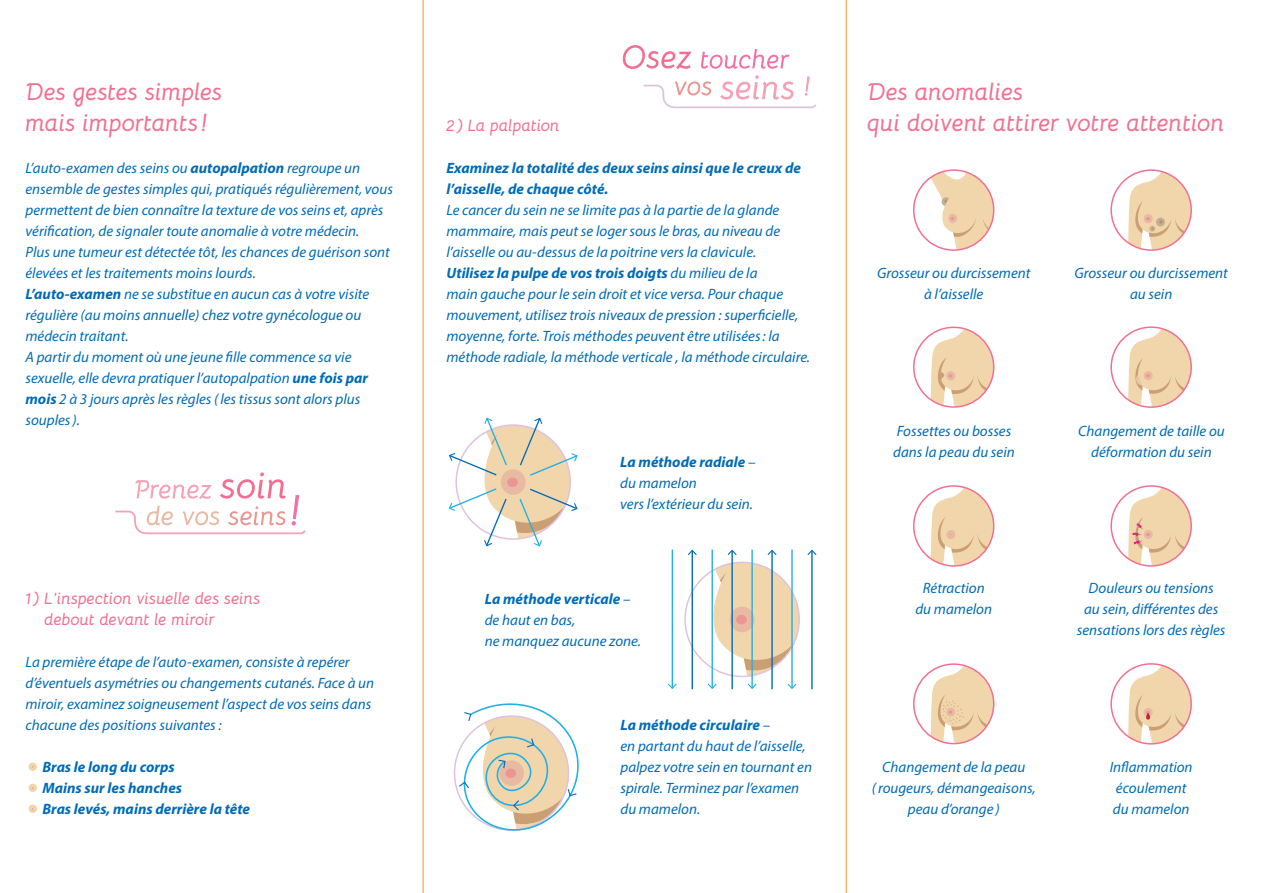
<style>
.page{position:relative;width:1263px;height:893px;background:#fff}
.page>*{position:absolute;margin:0;border:0;box-sizing:border-box;transform-origin:0 0}
.t1{font:italic 700 24px/31.5px "Bellota";color:#f17092}
.t2{font:italic 700 16.5px "Bellota";color:#f17092}
.Text_FR{font:italic 15px/21px "Myriad Pro";color:#006bb6}
.Text_FR-2{font:italic 700 15px/21px "Myriad Pro";color:#006bb6}
.s1{font-weight:700}
.s2{font-weight:400}
</style>
<div class="page">
<div style="left:29px;top:763px;width:8px;height:8px;background:#f1d5ab;border-radius:50%"></div>
<div style="left:29px;top:784px;width:8px;height:8px;background:#f1d5ab;border-radius:50%"></div>
<div style="left:29px;top:805px;width:8px;height:8px;background:#f1d5ab;border-radius:50%"></div>
<svg style="left:1128px;top:664px;width:63px;height:78px"></svg>
<div style="left:1110px;top:663px;width:82px;height:82px;border:2px solid #f17092;border-radius:50%"></div>
<svg style="left:1110px;top:485px;width:82px;height:82px"></svg>
<svg style="left:1128px;top:329px;width:63px;height:78px"></svg>
<div style="left:1110px;top:326px;width:82px;height:82px;border:2px solid #f17092;border-radius:50%"></div>
<svg style="left:1110px;top:169px;width:82px;height:82px"></svg>
<svg style="left:930px;top:664px;width:64px;height:80px"></svg>
<div style="left:913px;top:663px;width:81px;height:81px;border:2px solid #f17092;border-radius:50%"></div>
<svg style="left:913px;top:485px;width:82px;height:82px"></svg>
<svg style="left:930px;top:327px;width:64px;height:80px"></svg>
<div style="left:913px;top:327px;width:81px;height:81px;border:2px solid #f17092;border-radius:50%"></div>
<svg style="left:913px;top:169px;width:82px;height:82px"></svg>
<svg style="left:684px;top:561px;width:116px;height:117px"></svg>
<hr style="left:811px;top:551px;width:2px;height:138px;background:#006bb6">
<svg style="left:807px;top:550px;width:9px;height:5px"></svg>
<hr style="left:691px;top:551px;width:2px;height:138px;background:#006bb6">
<svg style="left:688px;top:550px;width:9px;height:5px"></svg>
<hr style="left:731px;top:551px;width:2px;height:138px;background:#006bb6">
<svg style="left:728px;top:550px;width:9px;height:5px"></svg>
<hr style="left:771px;top:551px;width:2px;height:138px;background:#006bb6">
<svg style="left:767px;top:550px;width:9px;height:5px"></svg>
<hr style="left:791px;top:550px;width:2px;height:138px;background:#1fb0e6">
<svg style="left:787px;top:684px;width:9px;height:5px"></svg>
<hr style="left:751px;top:550px;width:2px;height:138px;background:#1fb0e6">
<svg style="left:748px;top:684px;width:9px;height:5px"></svg>
<hr style="left:711px;top:550px;width:2px;height:138px;background:#1fb0e6">
<svg style="left:708px;top:684px;width:9px;height:5px"></svg>
<hr style="left:672px;top:550px;width:1px;height:138px;background:#1fb0e6">
<svg style="left:668px;top:684px;width:9px;height:5px"></svg>
<svg style="left:623px;top:45px;width:68px;height:24px"></svg>
<svg style="left:701px;top:49px;width:88px;height:20px"></svg>
<svg style="left:644px;top:75px;width:172px;height:33px"></svg>
<svg style="left:115px;top:472px;width:191px;height:62px"></svg>
<svg style="left:448px;top:417px;width:130px;height:130px"></svg>
<svg style="left:453px;top:703px;width:126px;height:128px"></svg>
<hr style="left:423px;top:0;width:1px;height:893px;background:#f7931d">
<hr style="left:846px;top:0;width:1px;height:893px;background:#f7931d">
<h2 class="t1" style="left:26px;top:73px;width:198px">Des gestes simples mais importants !</h2>
<p class="Text_FR" style="left:26px;top:157px;width:369px">L’auto-examen des seins ou <span class="s1">autopalpation</span> regroupe un ensemble de gestes simples qui, pratiqués régulièrement, vous permettent de bien connaître la texture de vos seins et, après vérification, de signaler toute anomalie à votre médecin.</p>
<p class="Text_FR" style="left:26px;top:241px;width:366px">Plus une tumeur est détectée tôt, les chances de guérison sont élevées et les traitements moins lourds.</p>
<p class="Text_FR" style="left:26px;top:283px;width:345px"><span class="s1">L’auto-examen</span> ne se substitue en aucun cas à votre visite régulière (au moins annuelle) chez votre gynécologue ou médecin traitant.</p>
<p class="Text_FR" style="left:26px;top:346px;width:344px">A partir du moment où une jeune fille commence sa vie sexuelle, elle devra pratiquer l’autopalpation <span class="s1">une fois par mois</span> 2 à 3 jours après les règles (les tissus sont alors plus souples).</p>
<h3 class="t2" style="left:26px;top:584px;width:237px">1) L’inspection visuelle des seins</h3>
<h3 class="t2" style="left:45px;top:605px;width:172px">debout devant le miroir</h3>
<p class="Text_FR" style="left:26px;top:651px;width:350px">La première étape de l’auto-examen, consiste à repérer d’éventuels asymétries ou changements cutanés. Face à un miroir, examinez soigneusement l’aspect de vos seins dans chacune des positions suivantes :</p>
<p class="Text_FR-2" style="left:30px;top:756px;width:146px"><span class="s2">•</span> Bras le long du corps</p>
<p class="Text_FR-2" style="left:30px;top:777px;width:154px"><span class="s2">•</span> Mains sur les hanches</p>
<p class="Text_FR-2" style="left:30px;top:798px;width:222px"><span class="s2">•</span> Bras levés, mains derrière la tête</p>
<h3 class="t2" style="left:446px;top:112px;width:115px">2) La palpation</h3>
<p class="Text_FR-2" style="left:446px;top:157px;width:356px">Examinez la totalité des deux seins ainsi que le creux de l’aisselle, de chaque côté.</p>
<p class="Text_FR" style="left:446px;top:199px;width:335px;text-align:justify">Le cancer du sein ne se limite pas à la partie de la glande mammaire, mais peut se loger sous le bras, au niveau de l’aisselle ou au-dessus de la poitrine vers la clavicule.</p>
<p class="Text_FR" style="left:446px;top:262px;width:365px"><span class="s1">Utilisez la pulpe de vos trois doigts</span> du milieu de la<br>main gauche pour le sein droit et vice versa. Pour chaque mouvement, utilisez trois niveaux de pression : superficielle, moyenne, forte. Trois méthodes peuvent être utilisées: la méthode radiale, la méthode verticale , la méthode circulaire.</p>
<p class="Text_FR" style="left:620px;top:451px;width:137px"><span class="s1">La méthode radiale</span> – du mamelon<br>vers l’extérieur du sein.</p>
<p class="Text_FR" style="left:485px;top:588px;width:158px"><span class="s1">La méthode verticale</span> – de haut en bas,<br>ne manquez aucune zone.</p>
<p class="Text_FR" style="left:620px;top:714px;width:193px"><span class="s1">La méthode circulaire</span> –<br>en partant du haut de l’aisselle, palpez votre sein en tournant en spirale. Terminez par l’examen du mamelon.</p>
<h2 class="t1" style="left:867px;top:73px;width:359px">Des anomalies<br>qui doivent attirer votre attention</h2>
<p class="Text_FR" style="left:877px;top:262px;width:155px;text-align:center">Grosseur ou durcissement à l’aisselle</p>
<p class="Text_FR" style="left:1074px;top:262px;width:155px;text-align:center">Grosseur ou durcissement au sein</p>
<p class="Text_FR" style="left:893px;top:420px;width:123px">Fossettes ou bosses dans la peau du sein</p>
<p class="Text_FR" style="left:1078px;top:420px;width:148px;text-align:center">Changement de taille ou déformation du sein</p>
<p class="Text_FR" style="left:915px;top:577px;width:78px;text-align:center">Rétraction du mamelon</p>
<p class="Text_FR" style="left:1077px;top:577px;width:150px;text-align:center">Douleurs ou tensions<br>au sein, différentes des sensations lors des règles</p>
<p class="Text_FR" style="left:872px;top:756px;width:165px;text-align:center">Changement de la peau (rougeurs, démangeaisons, peau d’orange )</p>
<p class="Text_FR" style="left:1110px;top:756px;width:84px">Inflammation</p>
<p class="Text_FR" style="left:1116px;top:777px;width:72px">écoulement</p>
<p class="Text_FR" style="left:1113px;top:798px;width:78px">du mamelon</p>
</div>
